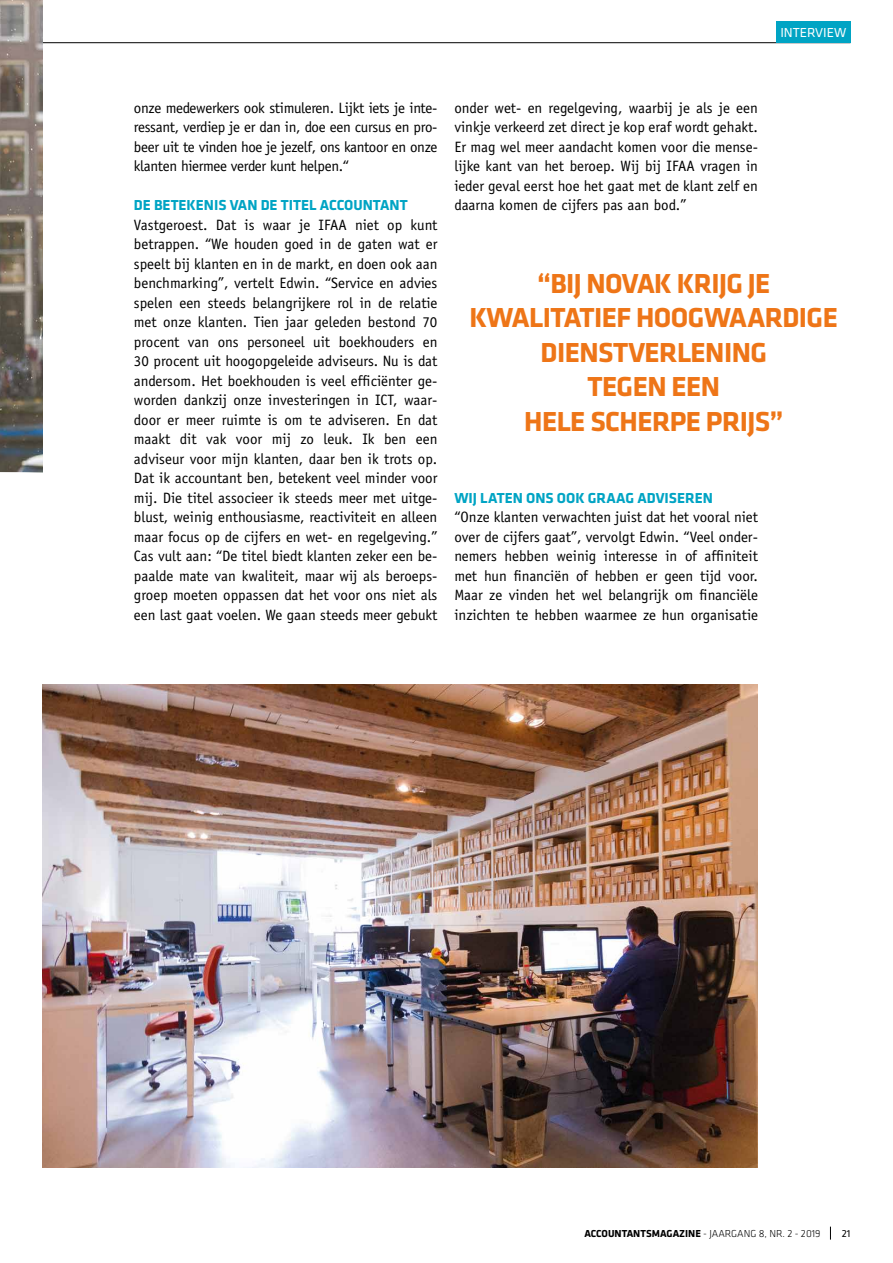
<style>
.page{position:relative;width:893px;height:1263px;background:#fff}
.page>*{position:absolute;margin:0;border:0;box-sizing:border-box;transform-origin:0 0}
.t1{font:700 28.5px/34.5px "Klavika Basic";letter-spacing:-.02em;color:#ee7517;text-align:center}
.t2{font:15px/19.5px "Officina Sans";color:#000;text-align:justify}
.t3{font:700 15px "Klavika Basic";color:#00a4c4}
.t4{font:13.5px "Klavika Basic";color:#fff}
.t5{font:300 10.5px "Klavika Basic";color:#000}
.t6{font:10.5px "Klavika Basic";color:#000}
.s1{font-weight:700}
</style>
<div class="page">
<svg style="left:830px;top:1226px;width:1px;height:13px"></svg>
<hr style="left:0;top:42px;width:850px;height:1px;background:#000">
<img style="left:0;top:0;width:43px;height:459px">
<svg style="left:0;top:459px;width:86px;height:372px"></svg>
<img style="left:43px;top:685px;width:715px;height:482px">
<div style="left:776px;top:21px;width:74px;height:22px;background:#00a4c4"></div>
<p class="t4" style="left:780px;top:23px;width:68px">INTERVIEW</p>
<p class="t2" style="left:134px;top:98px;width:305px">onze medewerkers ook stimuleren. Lijkt iets je inte&shy;ressant, verdiep je er dan in, doe een cursus en pro&shy;beer uit te vinden hoe je jezelf, ons kantoor en onze klanten hiermee verder kunt helpen.“</p>
<p class="t3" style="left:134px;top:194px;width:275px">DE BETEKENIS VAN DE TITEL ACCOUNTANT</p>
<p class="t2" style="left:134px;top:215px;width:305px">Vastgeroest. Dat is waar je IFAA niet op kunt betrappen. “We houden goed in de gaten wat er speelt bij klanten en in de markt, en doen ook aan benchmarking”, vertelt Edwin. “Service en advies spelen een steeds belangrijkere rol in de relatie met onze klanten. Tien jaar geleden bestond 70 procent van ons personeel uit boekhouders en 30 procent uit hoogopgeleide adviseurs. Nu is dat andersom. Het boekhouden is veel efficiënter ge&shy;worden dankzij onze investeringen in ICT, waar&shy;door er meer ruimte is om te adviseren. En dat maakt dit vak voor mij zo leuk. Ik ben een adviseur voor mijn klanten, daar ben ik trots op.<br>Dat ik accountant ben, betekent veel minder voor mij. Die titel associeer ik steeds meer met uitge&shy;blust, weinig enthousiasme, reactiviteit en alleen maar focus op de cijfers en wet- en regelgeving.” Cas vult aan: “De titel biedt klanten zeker een be&shy;paalde mate van kwaliteit, maar wij als beroeps&shy;groep moeten oppassen dat het voor ons niet als een last gaat voelen. We gaan steeds meer gebukt</p>
<p class="t2" style="left:454px;top:98px;width:305px">onder wet- en regelgeving, waarbij je als je een vinkje verkeerd zet direct je kop eraf wordt gehakt.<br>Er mag wel meer aandacht komen voor die mense&shy;lijke kant van het beroep. Wij bij IFAA vragen in ieder geval eerst hoe het gaat met de klant zelf en daarna komen de cijfers pas aan bod.”</p>
<h1 class="t1" style="left:470px;top:265px;width:370px">“BIJ NOVAK KRIJG JE<br>KWALITATIEF HOOGWAARDIGE<br>DIENSTVERLENING<br>TEGEN EEN<br>HELE SCHERPE PRIJS”</h1>
<p class="t3" style="left:454px;top:487px;width:260px">WIJ LATEN ONS OOK GRAAG ADVISEREN</p>
<p class="t2" style="left:454px;top:507px;width:305px">“Onze klanten verwachten juist dat het vooral niet over de cijfers gaat”, vervolgt Edwin. “Veel onder&shy;nemers hebben weinig interesse in of affiniteit met hun financiën of hebben er geen tijd voor.<br>Maar ze vinden het wel belangrijk om financiële inzichten te hebben waarmee ze hun organisatie</p>
<p class="t5" style="left:584px;top:1227px;width:238px"><span class="s1">ACCOUNTANTSMAGAZINE</span> - JAARGANG 8, NR. 2 - 2019</p>
<p class="t6" style="left:842px;top:1226px;width:10px">21</p>
</div>
